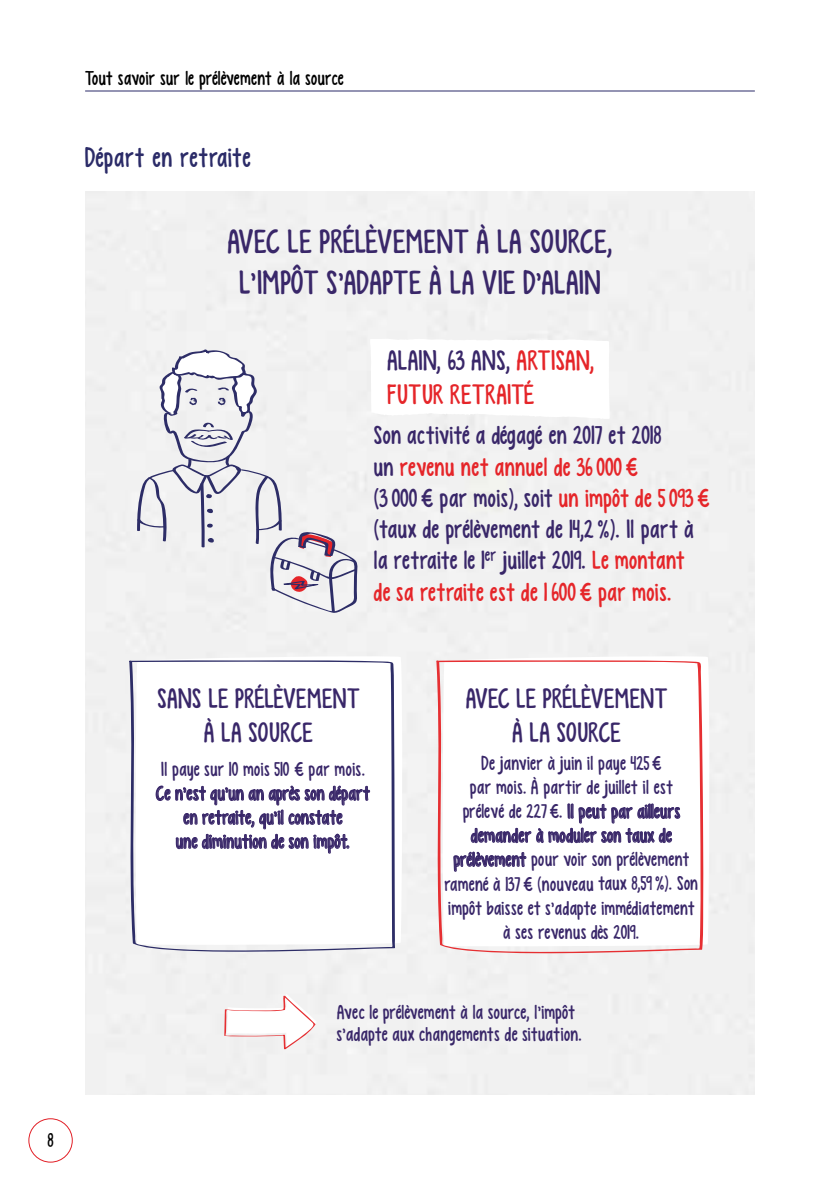
<style>
.page{position:relative;width:840px;height:1191px;background:#fff}
.page>*{position:absolute;margin:0;border:0;box-sizing:border-box;transform-origin:0 0}
.t1{font:33.6px/40.4px "KG Empireof Dirt";letter-spacing:.02em;color:#392769;text-align:center}
.t2{font:28px/33.6px "KG Empireof Dirt";letter-spacing:.025em;color:#392769;text-align:center}
.t3{font:28px/33.6px "KG Empireof Dirt";letter-spacing:.02em;color:#e52529}
.t4{font:28px "KG Empireof Dirt";letter-spacing:.025em;color:#2b2b68}
.t5{font:26px/31.2px "KG Empireof Dirt";color:#392769}
.t6{font:20px/24px "KG Empireof Dirt";letter-spacing:.015em;color:#392769;text-align:center}
.t7{font:20px "KG Empireof Dirt";letter-spacing:.015em;color:#000}
.s1{color:#392769}
.s2{color:#e52529}
</style>
<div class="page">
<hr style="left:85px;top:90px;width:669px;height:1px;background:#2b2b68">
<div style="left:28px;top:1118px;width:45px;height:44px;border:1px solid #e22027;border-radius:50%"></div>
<svg style="left:137px;top:349px;width:221px;height:264px"></svg>
<svg style="left:135px;top:655px;width:268px;height:290px"></svg>
<svg style="left:128px;top:660px;width:267px;height:292px"></svg>
<svg style="left:441px;top:655px;width:269px;height:292px"></svg>
<svg style="left:435px;top:660px;width:268px;height:293px"></svg>
<svg style="left:156px;top:785px;width:214px;height:68px"></svg>
<svg style="left:470px;top:803px;width:210px;height:40px"></svg>
<svg style="left:453px;top:851px;width:73px;height:20px"></svg>
<svg style="left:370px;top:339px;width:239px;height:80px"></svg>
<svg style="left:224px;top:993px;width:92px;height:56px"></svg>
<p class="t7" style="left:85px;top:67px;width:260px">Tout savoir sur le prélèvement à la source</p>
<h2 class="t4" style="left:85px;top:142px;width:167px">Départ en retraite</h2>
<h1 class="t1" style="left:228px;top:222px;width:385px">AVEC LE PRÉLÈVEMENT À LA SOURCE,<br>L’IMPÔT S’ADAPTE À LA VIE D’ALAIN</h1>
<h2 class="t3" style="left:387px;top:344px;width:208px"><span class="s1">ALAIN, 63 ANS,</span> ARTISAN,<br>FUTUR RETRAITÉ</h2>
<h3 class="t5" style="left:373px;top:420px;width:337px">Son activité a dégagé en 2017 et 2018<br>un <span class="s2">revenu net annuel de 36000 €<br></span>(3000 € par mois), soit <span class="s2">un impôt de 5093 € </span>(taux de prélèvement de 14,2 %). Il part à la retraite le 1<sup>er</sup> juillet 2019. <span class="s2">Le montant<br>de sa retraite est de 1 600 € par mois.</span></h3>
<h2 class="t2" style="left:157px;top:681px;width:203px">SANS LE PRÉLÈVEMENT<br>À LA SOURCE</h2>
<h2 class="t2" style="left:466px;top:681px;width:202px">AVEC LE PRÉLÈVEMENT<br>À LA SOURCE</h2>
<p class="t6" style="left:156px;top:757px;width:215px">Il paye sur 10 mois 510 € par mois.<br>Ce n’est qu’un an après son départ en retraite, qu’il constate<br>une diminution de son impôt.</p>
<p class="t6" style="left:444px;top:751px;width:254px">De janvier à juin il paye 425 €<br>par mois. À partir de juillet il est<br>prélevé de 227 €. Il peut par ailleurs demander à moduler son taux de prélèvement pour voir son prélèvement ramené à 137 € (nouveau taux 8,59 %). Son impôt baisse et s’adapte immédiatement à ses revenus dès 2019.</p>
<p class="t6" style="left:337px;top:1001px;width:246px;line-height:22px;text-align:left">Avec le prélèvement à la source, l’impôt s’adapte aux changements de situation.</p>
<p class="t7" style="left:47px;top:1128px;width:8px">8</p>
</div>
